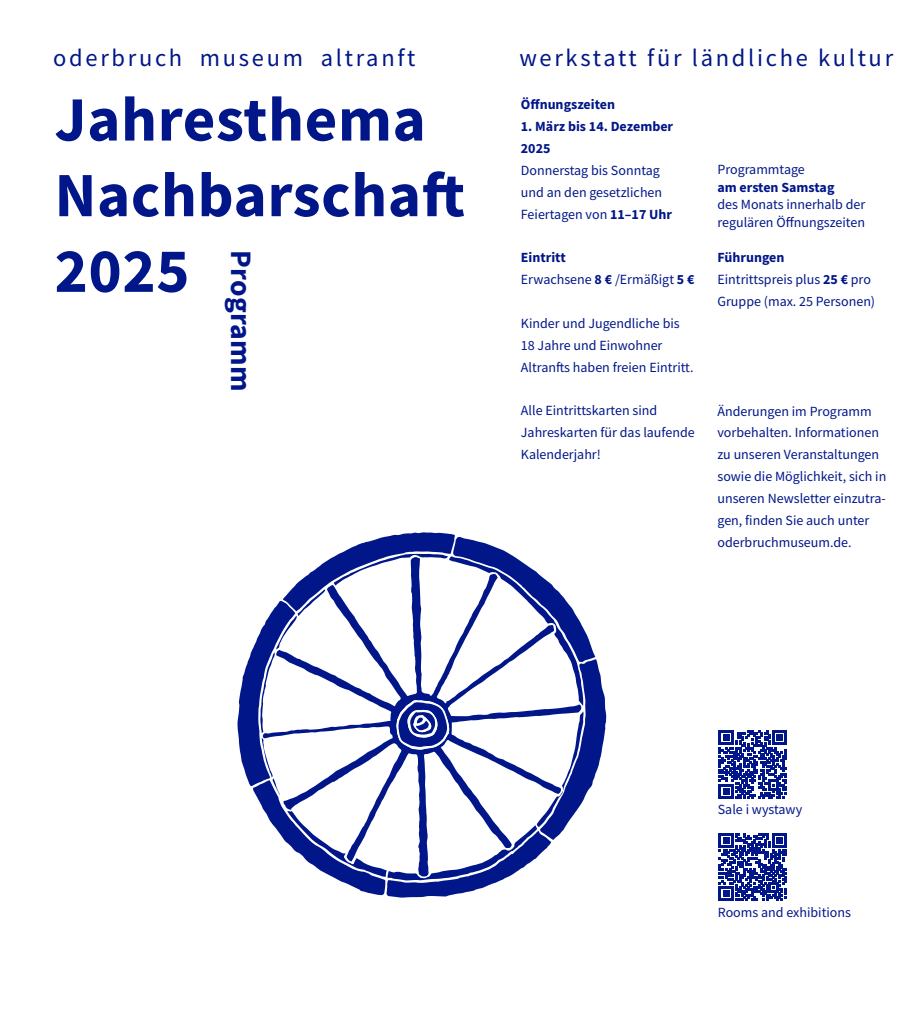
<style>
.page{position:relative;width:922px;height:1036px;background:#fff}
.page>*{position:absolute;margin:0;border:0;box-sizing:border-box;transform-origin:0 0}
.t1{font:700 63px/75.6px "Source Sans Pro";letter-spacing:.01em;color:#001689}
.t2{font:700 29.75px "Source Sans Pro";letter-spacing:.01em;color:#001689}
.t3{font:24.5px "Source Sans Pro";letter-spacing:.11em;color:#001689}
.t4{font:14px/21.9px "Source Sans Pro";color:#001689}
.t5{font:700 14px/21.9px "Source Sans Pro";color:#001689}
.s1{font-weight:700}
</style>
<div class="page">
<svg style="left:237px;top:532px;width:369px;height:365px"></svg>
<svg style="left:719px;top:730px;width:68px;height:68px"></svg>
<svg style="left:719px;top:833px;width:68px;height:67px"></svg>
<h3 class="t3" style="left:53px;top:43px;width:364px">oderbruch museum altranft</h3>
<h1 class="t1" style="left:55px;top:81px;width:412px">Jahresthema<br>Nachbarschaft<br>2025</h1>
<h2 class="t2" style="left:261px;top:250px;width:143px;rotate:90deg">Programm</h2>
<h3 class="t3" style="left:519px;top:43px;width:375px">werkstatt für ländliche kultur</h3>
<p class="t5" style="left:521px;top:93px;width:96px">Öffnungszeiten</p>
<p class="t5" style="left:521px;top:115px;width:154px">1. März bis 14. Dezember<br>2025</p>
<p class="t4" style="left:521px;top:159px;width:153px">Donnerstag bis Sonntag und an den gesetzlichen<br>Feiertagen von <span class="s1">11–17 Uhr</span></p>
<p class="t4" style="left:521px;top:246px;width:175px"><span class="s1">Eintritt<br></span>Erwachsene <span class="s1">8 €</span> /Ermäßigt <span class="s1">5 €</span></p>
<p class="t4" style="left:521px;top:312px;width:174px">Kinder und Jugendliche bis<br>18 Jahre und Einwohner<br>Altranfts haben freien Eintritt.</p>
<p class="t4" style="left:521px;top:400px;width:175px">Alle Eintrittskarten sind<br>Jahreskarten für das laufende<br>Kalenderjahr!</p>
<p class="t4" style="left:717px;top:158px;width:89px">Programmtage</p>
<p class="t5" style="left:717px;top:176px;width:118px">am ersten Samstag</p>
<p class="t4" style="left:717px;top:196px;width:149px;line-height:17.5px">des Monats innerhalb der regulären Öffnungszeiten</p>
<p class="t4" style="left:717px;top:246px;width:159px"><span class="s1">Führungen<br></span>Eintrittspreis plus <span class="s1">25 €</span> pro<br>Gruppe (max. 25 Personen)</p>
<p class="t4" style="left:717px;top:400px;width:170px">Änderungen im Programm vorbehalten. Informationen zu unseren Veranstaltungen sowie die Möglichkeit, sich in unseren Newsletter einzutra&shy;gen, finden Sie auch unter oderbruchmuseum.de.</p>
<p class="t4" style="left:718px;top:798px;width:86px">Sale i wystawy</p>
<p class="t4" style="left:718px;top:901px;width:135px">Rooms and exhibitions</p>
</div>
